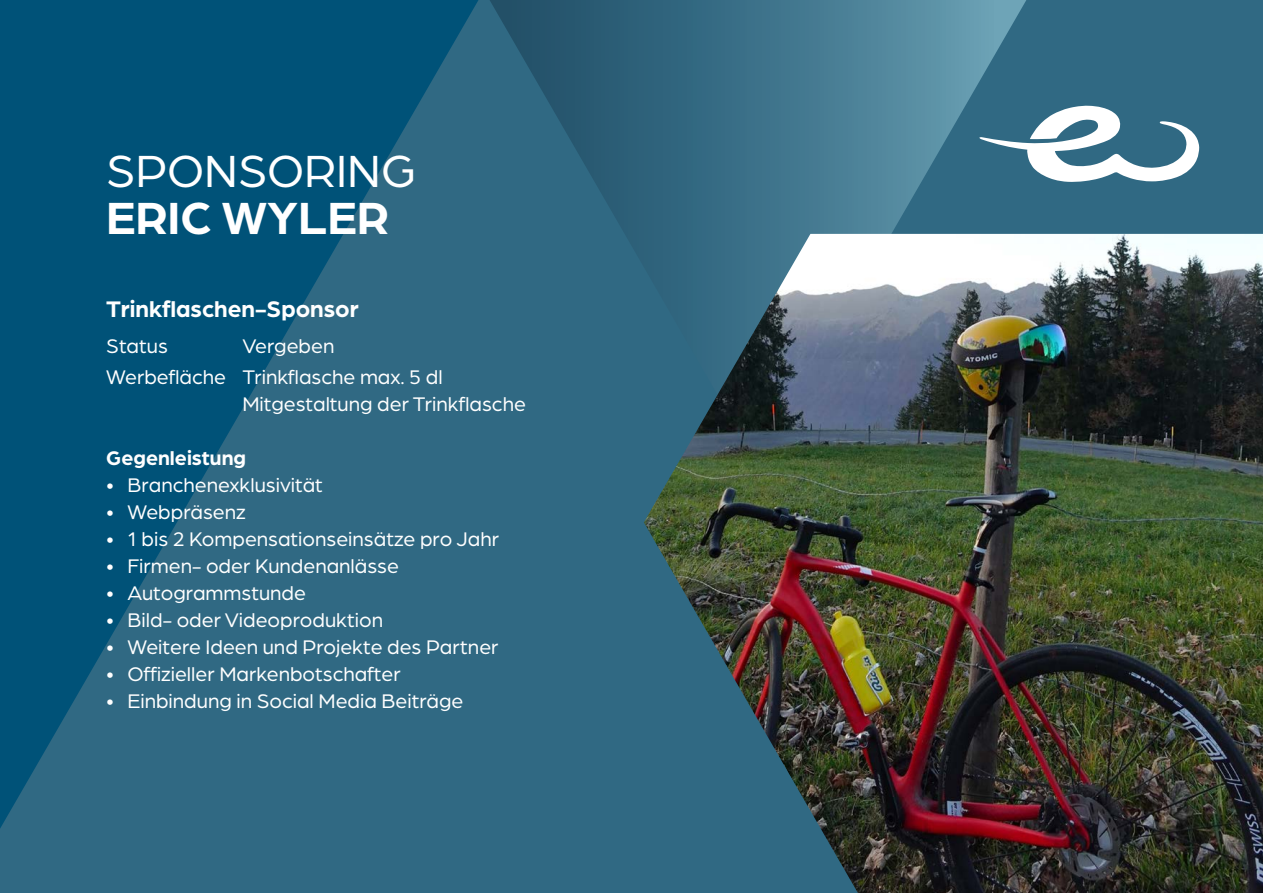
<style>
.page{position:relative;width:1263px;height:893px;background:#306983}
.page>*{position:absolute;margin:0;border:0;box-sizing:border-box;transform-origin:0 0}
.t1{font:48px "Arboria";color:#fff}
.t2{font:700 48px "Arboria";color:#fff}
.t3{font:700 24px "Arboria";color:#fff}
.t4{font:21px/31.2px "Arboria";color:#fff}
.t5{font:700 21px "Arboria";color:#fff}
</style>
<div class="page">
<svg style="left:0;top:0;width:478px;height:828px;fill:#005278"></svg>
<svg style="left:490px;top:0;width:542px;height:247px"></svg>
<svg style="left:979px;top:106px;width:220px;height:76px"></svg>
<img style="left:644px;top:234px;width:619px;height:659px">
<h1 class="t1" style="left:106px;top:140px;width:311px">SPONSORING</h1>
<h1 class="t2" style="left:106px;top:185px;width:284px">ERIC WYLER</h1>
<p class="t3" style="left:106px;top:293px;width:254px">Trinkflaschen-Sponsor</p>
<p class="t4" style="left:106px;top:329px;width:63px">Status</p>
<p class="t4" style="left:106px;top:329px;width:338px;text-indent:136px">Vergeben<br>Werbefläche Trinkflasche max. 5 dl</p>
<p class="t4" style="left:242px;top:388px;width:285px">Mitgestaltung der Trinkflasche</p>
<p class="t5" style="left:106px;top:444px;width:141px">Gegenleistung</p>
<p class="t4" style="left:106px;top:469px;width:218px">• Branchenexklusivität</p>
<p class="t4" style="left:106px;top:496px;width:141px">• Webpräsenz</p>
<p class="t4" style="left:106px;top:523px;width:394px">• 1 bis 2 Kompensationseinsätze pro Jahr</p>
<p class="t4" style="left:106px;top:550px;width:294px">• Firmen- oder Kundenanlässe</p>
<p class="t4" style="left:106px;top:577px;width:201px">• Autogrammstunde</p>
<p class="t4" style="left:106px;top:604px;width:278px">• Bild- oder Videoproduktion</p>
<p class="t4" style="left:106px;top:631px;width:394px">• Weitere Ideen und Projekte des Partner</p>
<p class="t4" style="left:106px;top:658px;width:296px">• Offizieller Markenbotschafter</p>
<p class="t4" style="left:106px;top:685px;width:359px">• Einbindung in Social Media Beiträge</p>
</div>
